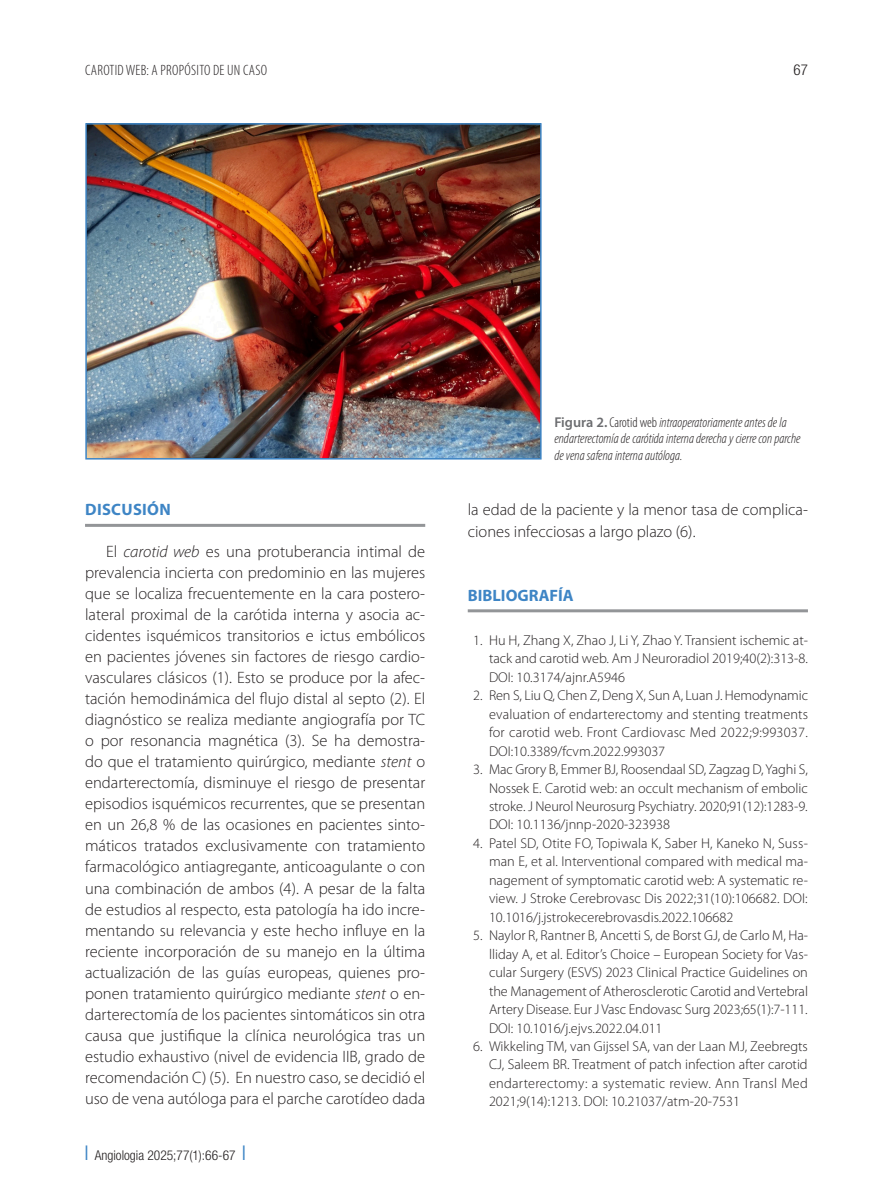
<style>
.page{position:relative;width:893px;height:1191px;background:#fff}
.page>*{position:absolute;margin:0;border:0;box-sizing:border-box;transform-origin:0 0}
.t1{font:300 16.5px/21px "Myriad Pro";color:#231f20;text-align:justify}
.Ladillo_1{font:700 16.5px "Myriad Pro";color:#3e85c5}
.Ladillo_1-2{font:700 16.5px "Myriad Pro";letter-spacing:.02em;color:#3e85c5}
.t2{font:300 condensed 15px "Myriad Pro";letter-spacing:.02em;color:#231f20}
.t3{font:300 condensed 15px "Helvetica Neue LT Std";color:#231f20}
.t4{font:300 14.25px/18.5px "Myriad Pro";color:#231f20;text-align:justify}
.FIGURA{font:italic 300 condensed 14.25px/16.5px "Myriad Pro";color:#231f20}
.t5{font:300 condensed 13.5px "Helvetica Neue LT Std";color:#231f20}
.s1{font-style:italic}
.s2{color:#3e85c5}
.s3{font-weight:600;font-style:normal;font-stretch:normal;color:#6c6d70}
.s4{font-style:normal}
</style>
<div class="page">
<img style="left:88px;top:126px;width:451px;height:330px">
<div style="left:85px;top:123px;width:457px;height:336px;border:2px solid #3e85c5"></div>
<hr style="left:85px;top:524px;width:340px;height:3px;background:#939598">
<hr style="left:468px;top:609px;width:340px;height:3px;background:#939598">
<p class="t2" style="left:85px;top:61px;width:183px">CAROTID WEB: A PROPÓSITO DE UN CASO</p>
<p class="t3" style="left:793px;top:61px;width:16px">67</p>
<p class="Ladillo_1-2" style="left:85px;top:499px;width:87px">DISCUSIÓN</p>
<p class="t1" style="left:85px;top:541px;width:342px;text-indent:21px">El <span class="s1">carotid web</span> es una protuberancia intimal de prevalencia incierta con predominio en las mujeres que se localiza frecuentemente en la cara postero&shy;lateral proximal de la carótida interna y asocia ac&shy;cidentes isquémicos transitorios e ictus embólicos en pacientes jóvenes sin factores de riesgo cardio&shy;vasculares clásicos (1). Esto se produce por la afec&shy;tación hemodinámica del flujo distal al septo (2). El diagnóstico se realiza mediante angiografía por TC o por resonancia magnética (3). Se ha demostra&shy;do que el tratamiento quirúrgico, mediante <span class="s1">stent</span> o endarterectomía, disminuye el riesgo de presentar episodios isquémicos recurrentes, que se presentan en un 26,8 % de las ocasiones en pacientes sinto&shy;máticos tratados exclusivamente con tratamiento farmacológico antiagregante, anticoagulante o con una combinación de ambos (4). A pesar de la falta de estudios al respecto, esta patología ha ido incre&shy;mentando su relevancia y este hecho influye en la reciente incorporación de su manejo en la última actualización de las guías europeas, quienes pro&shy;ponen tratamiento quirúrgico mediante <span class="s1">stent</span> o en&shy;darterectomía de los pacientes sintomáticos sin otra causa que justifique la clínica neurológica tras un estudio exhaustivo (nivel de evidencia IIB, grado de recomendación C) (5). En nuestro caso, se decidió el uso de vena autóloga para el parche carotídeo dada</p>
<p class="t5" style="left:85px;top:1147px;width:162px"><span class="s2">❘</span> Angiologia 2025;77(1):66-67 <span class="s2">❘</span></p>
<p class="FIGURA" style="left:554px;top:413px;width:248px"><span class="s3">Figura 2.</span><span class="s4">CAROTID WEB</span> intraoperatoriamente antes de la endarterectomía de carótida interna derecha y cierre con parche de vena safena interna autóloga.</p>
<p class="t1" style="left:468px;top:499px;width:342px;line-height:21.5px">la edad de la paciente y la menor tasa de complica&shy;ciones infecciosas a largo plazo (6).</p>
<p class="Ladillo_1" style="left:468px;top:584px;width:107px">BIBLIOGRAFÍA</p>
<p class="t4" style="left:489px;top:630px;width:320px;text-indent:-16px">1. Hu H, Zhang X, Zhao J, Li Y, Zhao Y. Transient ischemic at&shy;tack and carotid web. Am J Neuroradiol 2019;40(2):313-8.<br>DOI: 10.3174/ajnr.A5946</p>
<p class="t4" style="left:489px;top:686px;width:321px;text-indent:-16px">2. Ren S, Liu Q, Chen Z, Deng X, Sun A, Luan J. Hemodynamic evaluation of endarterectomy and stenting treatments for carotid web. Front Cardiovasc Med 2022;9:993037.<br>DOI:10.3389/fcvm.2022.993037</p>
<p class="t4" style="left:489px;top:760px;width:320px;text-indent:-16px">3. Mac Grory B, Emmer BJ, Roosendaal SD, Zagzag D, Yaghi S, Nossek E. Carotid web: an occult mechanism of embolic stroke. J Neurol Neurosurg Psychiatry. 2020;91(12):1283-9.<br>DOI: 10.1136/jnnp-2020-323938</p>
<p class="t4" style="left:489px;top:833px;width:320px;text-indent:-16px">4. Patel SD, Otite FO, Topiwala K, Saber H, Kaneko N, Suss&shy;man E, et al. Interventional compared with medical ma&shy;nagement of symptomatic carotid web: A systematic re&shy;view. J Stroke Cerebrovasc Dis 2022;31(10):106682. DOI:<br>10.1016/j.jstrokecerebrovasdis.2022.106682</p>
<p class="t4" style="left:489px;top:926px;width:321px;text-indent:-16px">5. Naylor R, Rantner B, Ancetti S, de Borst GJ, de Carlo M, Ha&shy;lliday A, et al. Editor’s Choice – European Society for Vas&shy;cular Surgery (ESVS) 2023 Clinical Practice Guidelines on the Management of Atherosclerotic Carotid and Vertebral Artery Disease. Eur J Vasc Endovasc Surg 2023;65(1):7-111.<br>DOI: 10.1016/j.ejvs.2022.04.011</p>
<p class="t4" style="left:489px;top:1036px;width:320px;text-indent:-16px">6. Wikkeling TM, van Gijssel SA, van der Laan MJ, Zeebregts CJ, Saleem BR. Treatment of patch infection after carotid endarterectomy: a systematic review. Ann Transl Med 2021;9(14):1213. DOI: 10.21037/atm-20-7531</p>
</div>
